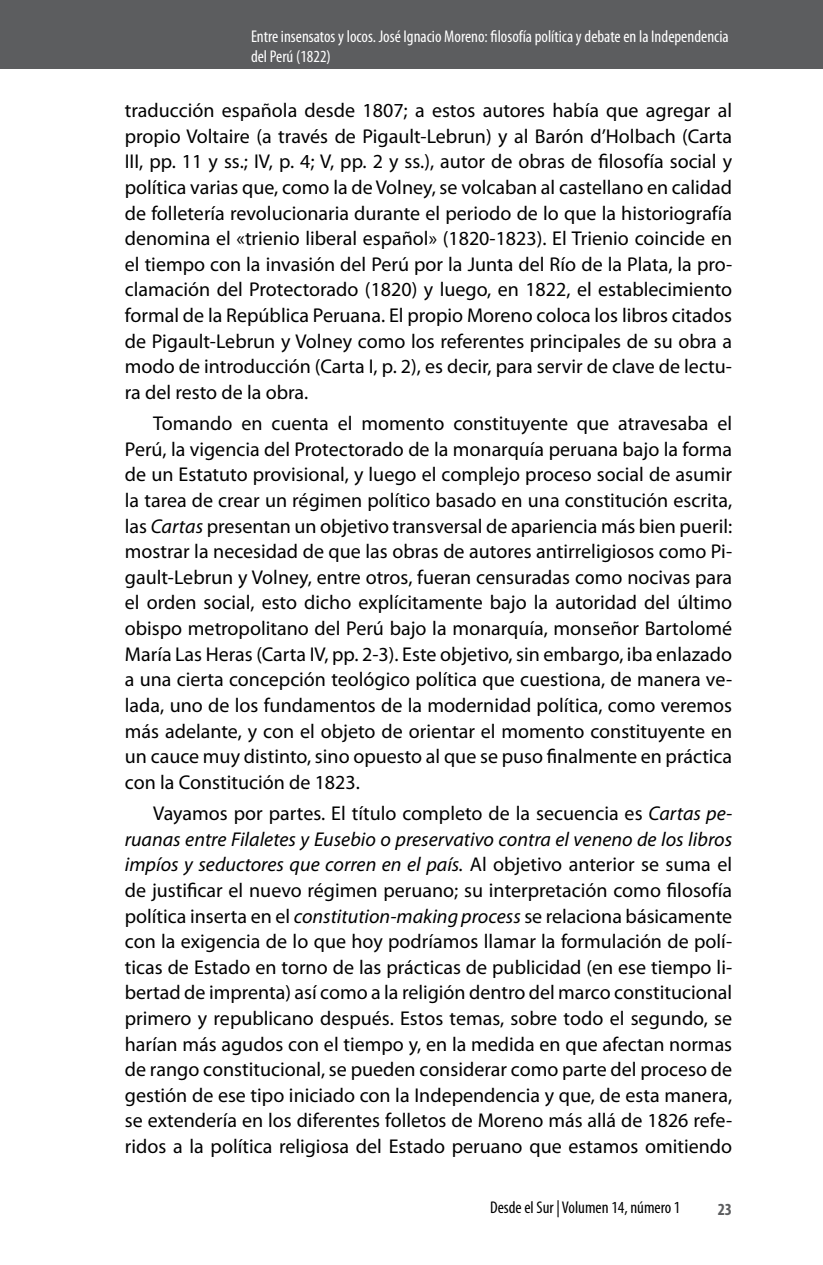
<style>
.page{position:relative;width:823px;height:1265px;background:#fff}
.page>*{position:absolute;margin:0;border:0;box-sizing:border-box;transform-origin:0 0}
.t1{font:20px/25.6px "Myriad Pro";color:#000;text-align:justify}
.t2{font:condensed 17px/20px "Myriad Pro";color:#fff}
.t3{font:condensed 17px "Myriad Pro";color:#000}
.t4{font:700 condensed 17px "Myriad Pro";color:#5c5d5f}
.s1{font-style:italic}
</style>
<div class="page">
<div style="left:0;top:0;width:822px;height:68px;background:#5c5d5f"></div>
<p class="t2" style="left:251px;top:26px;width:479px">Entre insensatos y locos. José Ignacio Moreno: filosofía política y debate en la Independencia del Perú (1822)</p>
<p class="t1" style="left:125px;top:97px;width:608px">traducción española desde 1807; a estos autores había que agregar al propio Voltaire (a través de Pigault-Lebrun) y al Barón d’Holbach (Carta III, pp. 11 y ss.; IV, p. 4; V, pp. 2 y ss.), autor de obras de filosofía social y política varias que, como la de Volney, se volcaban al castellano en calidad de folletería revolucionaria durante el periodo de lo que la historiografía denomina el «trienio liberal español» (1820-1823). El Trienio coincide en el tiempo con la invasión del Perú por la Junta del Río de la Plata, la pro&shy;clamación del Protectorado (1820) y luego, en 1822, el establecimiento formal de la República Peruana. El propio Moreno coloca los libros citados de Pigault-Lebrun y Volney como los referentes principales de su obra a modo de introducción (Carta I, p. 2), es decir, para servir de clave de lectu&shy;ra del resto de la obra.</p>
<p class="t1" style="left:125px;top:410px;width:608px;text-indent:28px">Tomando en cuenta el momento constituyente que atravesaba el Perú, la vigencia del Protectorado de la monarquía peruana bajo la forma de un Estatuto provisional, y luego el complejo proceso social de asumir la tarea de crear un régimen político basado en una constitución escrita, las <span class="s1">Cartas</span> presentan un objetivo transversal de apariencia más bien pueril: mostrar la necesidad de que las obras de autores antirreligiosos como Pi&shy;gault-Lebrun y Volney, entre otros, fueran censuradas como nocivas para el orden social, esto dicho explícitamente bajo la autoridad del último obispo metropolitano del Perú bajo la monarquía, monseñor Bartolomé María Las Heras (Carta IV, pp. 2-3). Este objetivo, sin embargo, iba enlazado a una cierta concepción teológico política que cuestiona, de manera ve&shy;lada, uno de los fundamentos de la modernidad política, como veremos más adelante, y con el objeto de orientar el momento constituyente en un cauce muy distinto, sino opuesto al que se puso finalmente en práctica con la Constitución de 1823.</p>
<p class="t1" style="left:125px;top:800px;width:608px;text-indent:28px">Vayamos por partes. El título completo de la secuencia es <span class="s1">Cartas pe&shy;ruanas entre Filaletes y Eusebio o preservativo contra el veneno de los libros impíos y seductores que corren en el país.</span> Al objetivo anterior se suma el de justificar el nuevo régimen peruano; su interpretación como filosofía política inserta en el <span class="s1">constitution-making process</span> se relaciona básicamente con la exigencia de lo que hoy podríamos llamar la formulación de polí&shy;ticas de Estado en torno de las prácticas de publicidad (en ese tiempo li&shy;bertad de imprenta) así como a la religión dentro del marco constitucional primero y republicano después. Estos temas, sobre todo el segundo, se harían más agudos con el tiempo y, en la medida en que afectan normas de rango constitucional, se pueden considerar como parte del proceso de gestión de ese tipo iniciado con la Independencia y que, de esta manera, se extendería en los diferentes folletos de Moreno más allá de 1826 refe&shy;ridos a la política religiosa del Estado peruano que estamos omitiendo</p>
<p class="t3" style="left:489px;top:1196px;width:192px">Desde el Sur | Volumen 14, número 1</p>
<p class="t4" style="left:717px;top:1198px;width:16px">23</p>
</div>
